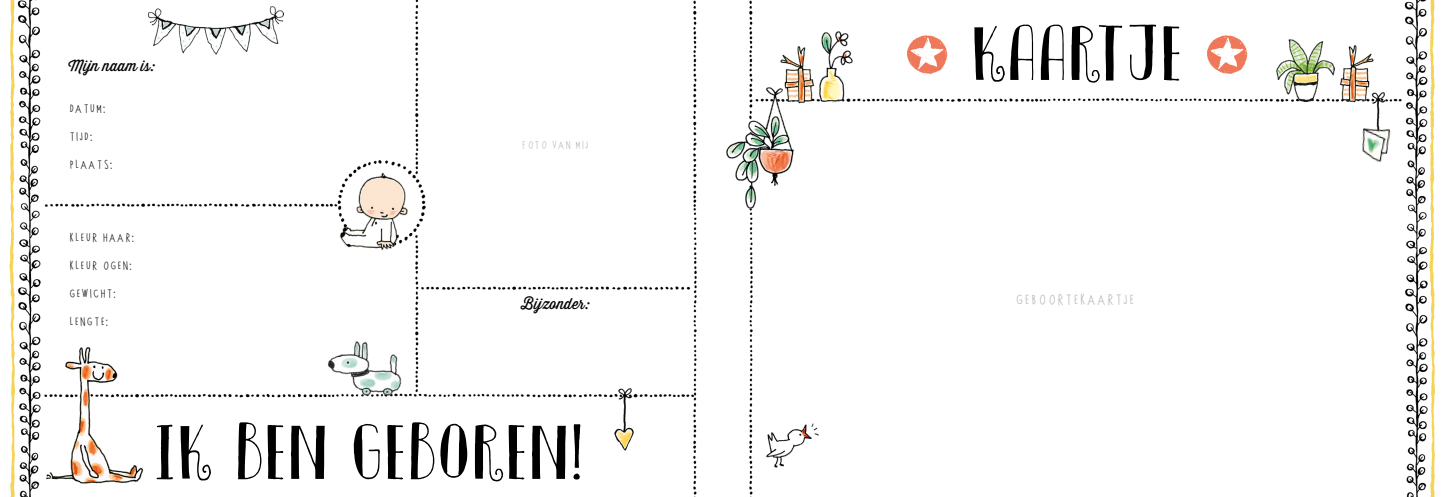
<style>
.page{position:relative;width:1446px;height:497px;background:#fff}
.page>*{position:absolute;margin:0;border:0;box-sizing:border-box;transform-origin:0 0}
.t1{font:69px "DK Innuendo";letter-spacing:.01em;color:#000}
.t2{font:16px "Skinny Caps";color:#b3b2b2}
.t3{font:15px "Thirsty Script";color:#000}
.t4{font:13px/28px "Skinny Caps";color:#000}
.t5{font:12px "Skinny Caps";color:#b3b2b2}
</style>
<div class="page">
<img style="left:9px;top:0;width:6px;height:496px">
<img style="left:1430px;top:0;width:5px;height:496px">
<img style="left:1404px;top:0;width:26px;height:496px">
<img style="left:17px;top:0;width:24px;height:496px">
<img style="left:690px;top:0;width:7px;height:495px">
<img style="left:748px;top:0;width:5px;height:495px">
<img style="left:149px;top:381px;width:546px;height:28px">
<img style="left:766px;top:87px;width:636px;height:16px">
<img style="left:44px;top:203px;width:286px;height:4px">
<img style="left:431px;top:286px;width:259px;height:4px">
<img style="left:403px;top:258px;width:27px;height:135px">
<img style="left:357px;top:160px;width:44px;height:9px">
<img style="left:403px;top:0;width:16px;height:169px">
<img style="left:819px;top:31px;width:33px;height:71px">
<img style="left:1335px;top:45px;width:41px;height:58px">
<img style="left:44px;top:347px;width:105px;height:136px">
<img style="left:766px;top:423px;width:53px;height:45px">
<img style="left:726px;top:88px;width:68px;height:120px">
<img style="left:1207px;top:35px;width:40px;height:39px">
<img style="left:907px;top:35px;width:40px;height:39px">
<img style="left:149px;top:7px;width:134px;height:47px">
<img style="left:607px;top:387px;width:28px;height:63px">
<img style="left:316px;top:341px;width:87px;height:55px">
<img style="left:1271px;top:39px;width:63px;height:62px">
<img style="left:778px;top:46px;width:41px;height:61px">
<img style="left:1360px;top:93px;width:28px;height:29px">
<img style="left:1362px;top:122px;width:29px;height:40px">
<img style="left:330px;top:169px;width:96px;height:89px">
<p class="t3" style="left:68px;top:55px;width:88px">Mijn naam is:</p>
<p class="t4" style="left:69px;top:95px;width:46px">DATUM:<br>TIJD:<br>PLAATS:</p>
<p class="t4" style="left:69px;top:224px;width:68px">KLEUR HAAR:<br>KLEUR OGEN:<br>GEWICHT:<br>LENGTE:</p>
<p class="t5" style="left:521px;top:138px;width:69px">FOTO VAN MIJ</p>
<p class="t3" style="left:521px;top:292px;width:70px">Bijzonder:</p>
<h1 class="t1" style="left:153px;top:409px;width:432px">IK BEN GEBOREN!</h1>
<h1 class="t1" style="left:971px;top:11px;width:213px">KAARTJE</h1>
<p class="t2" style="left:1015px;top:291px;width:121px">GEBOORTEKAARTJE</p>
</div>
